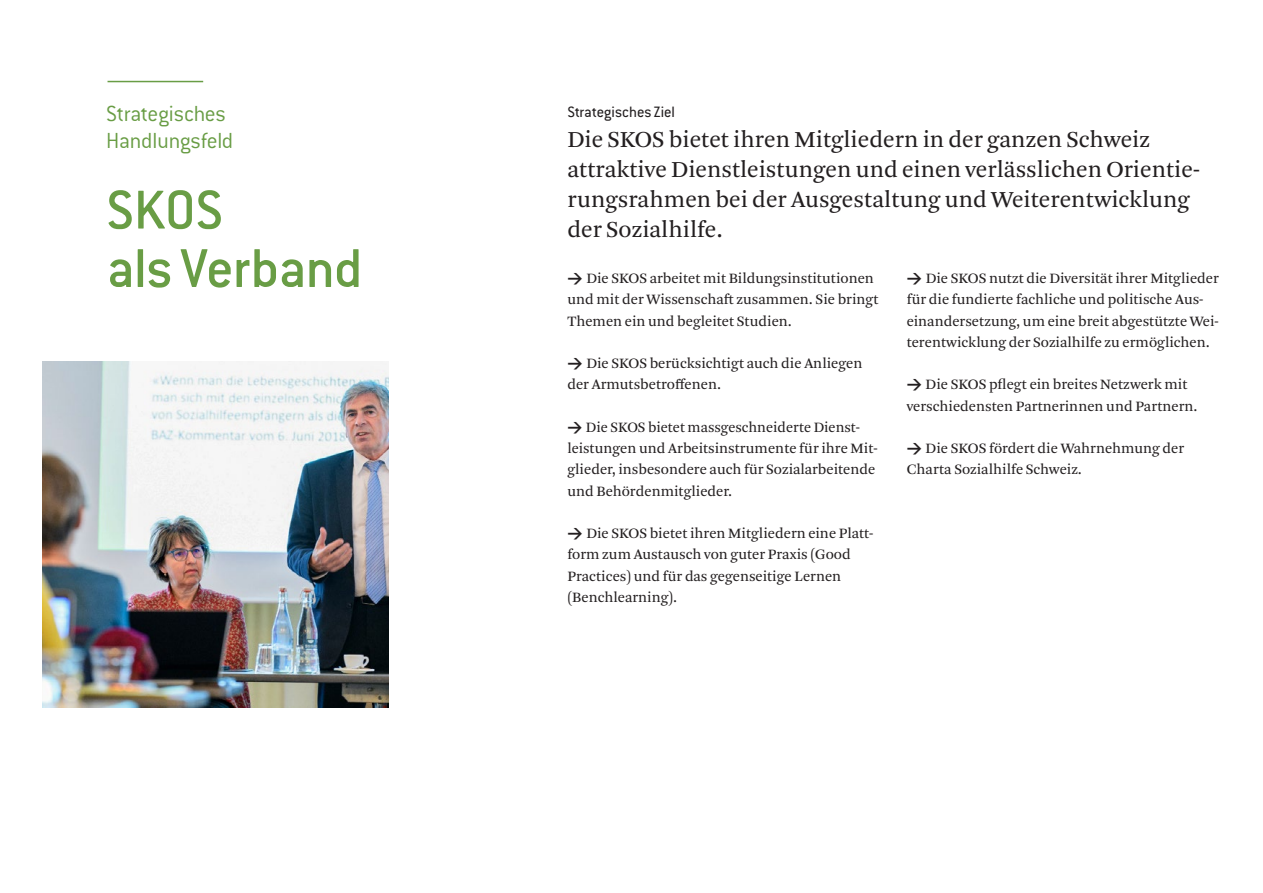
<style>
.page{position:relative;width:1263px;height:893px;background:#fff}
.page>*{position:absolute;margin:0;border:0;box-sizing:border-box;transform-origin:0 0}
.t1{font:500 60px/58.5px "Conduit ITC Std";letter-spacing:-.015em;color:#699d45}
.t2{font:24px/30px "Arnhem Pro Blond";color:#231f20}
.t3{font:300 24px/27px "Conduit ITC Std";letter-spacing:-.015em;color:#699d45}
.t4{font:16.5px "Conduit ITC Std";letter-spacing:.01em;color:#231f20}
.t5{font:15px/21.3px "Arnhem Pro Blond";color:#231f20}
.s1{font-family:"DINOT";font-weight:700}
</style>
<div class="page">
<hr style="left:108px;top:81px;width:95px;height:1px;background:#699d45">
<img style="left:43px;top:361px;width:345px;height:346px">
<h2 class="t3" style="left:106px;top:100px;width:128px">Strategisches<br>Handlungsfeld</h2>
<h1 class="t1" style="left:106px;top:179px;width:258px">SKOS<br>als Verband</h1>
<p class="t4" style="left:567px;top:102px;width:109px">Strategisches Ziel</p>
<h2 class="t2" style="left:567px;top:125px;width:634px">Die SKOS bietet ihren Mitgliedern in der ganzen Schweiz attraktive Dienstleistungen und einen verlässlichen Orientie&shy;rungsrahmen bei der Ausgestaltung und Weiterentwicklung der Sozialhilfe.</h2>
<p class="t5" style="left:567px;top:268px;width:313px"><span class="s1">→</span> Die SKOS arbeitet mit Bildungsinstitutionen und mit der Wissenschaft zusammen. Sie bringt<br>Themen ein und begleitet Studien.</p>
<p class="t5" style="left:567px;top:353px;width:297px"><span class="s1">→</span> Die SKOS berücksichtigt auch die Anliegen der Armutsbetroffenen.</p>
<p class="t5" style="left:567px;top:417px;width:312px"><span class="s1">→</span> Die SKOS bietet massgeschneiderte Dienst&shy;leistungen und Arbeitsinstrumente für ihre Mit&shy;glieder, insbesondere auch für Sozialarbeitende und Behördenmitglieder.</p>
<p class="t5" style="left:567px;top:523px;width:308px"><span class="s1">→</span> Die SKOS bietet ihren Mitgliedern eine Platt&shy;form zum Austausch von guter Praxis (Good Practices) und für das gegenseitige Lernen (Benchlearning).</p>
<p class="t5" style="left:907px;top:268px;width:314px"><span class="s1">→</span> Die SKOS nutzt die Diversität ihrer Mitglieder für die fundierte fachliche und politische Aus&shy;einandersetzung, um eine breit abgestützte Wei&shy;terentwicklung der Sozialhilfe zu ermöglichen.</p>
<p class="t5" style="left:907px;top:374px;width:292px"><span class="s1">→</span> Die SKOS pflegt ein breites Netzwerk mit verschiedensten Partnerinnen und Partnern.</p>
<p class="t5" style="left:907px;top:438px;width:279px"><span class="s1">→</span> Die SKOS fördert die Wahrnehmung der<br>Charta Sozialhilfe Schweiz.</p>
</div>
